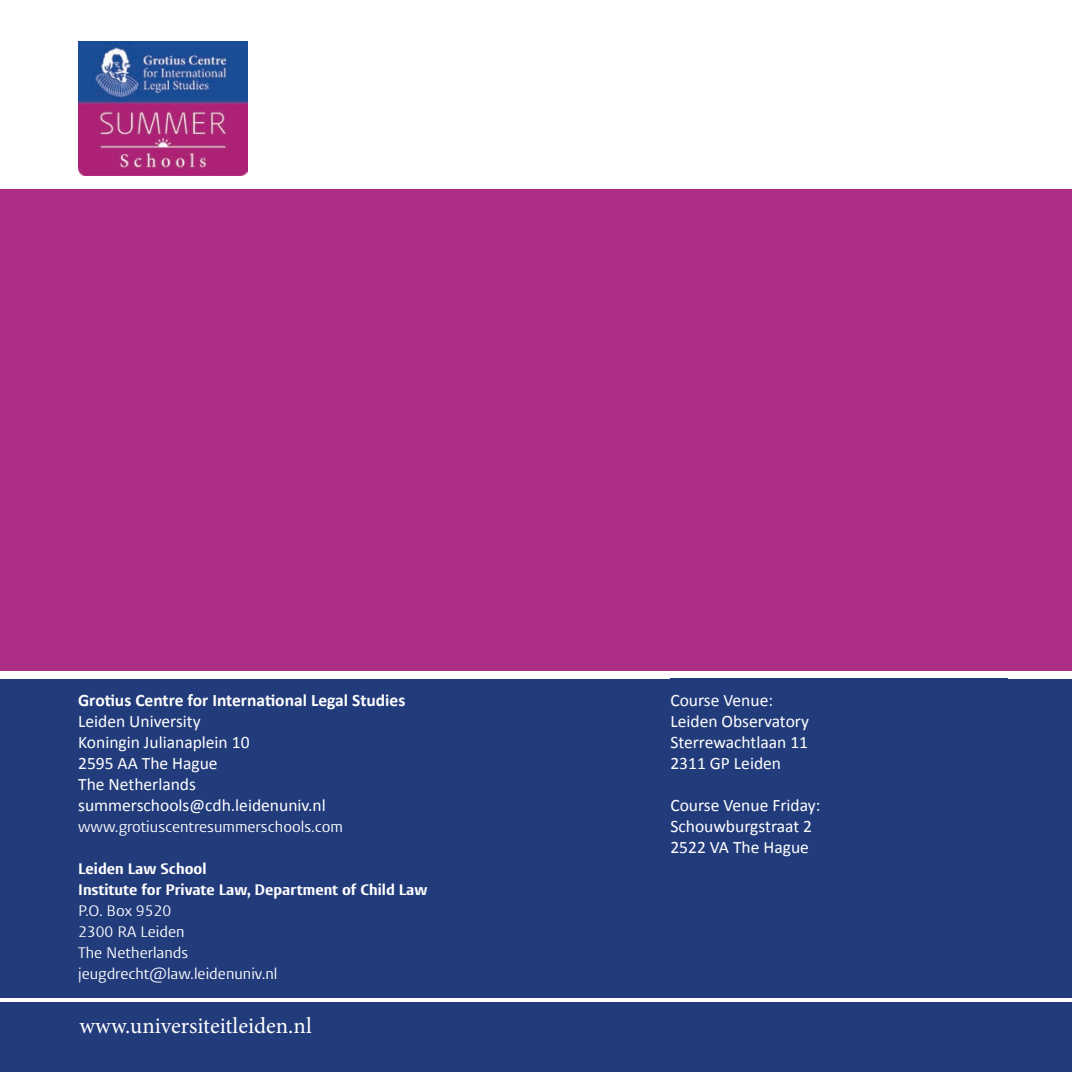
<style>
.page{position:relative;width:1072px;height:1072px;background:#fff}
.page>*{position:absolute;margin:0;border:0;box-sizing:border-box;transform-origin:0 0}
.t1{font:22.75px "Minion Pro";color:#fff}
.t2{font:17.5px/21px "Calibri";color:#fff}
.t3{font:700 17.5px "Calibri";color:#fff}
.t4{font:15.75px/21px "Vestula";color:#fff}
.t5{font:300 15.75px/21px "Vestula";color:#fff}
</style>
<div class="page">
<div style="left:0;top:1002px;width:1071px;height:69px;background:#223b7b"></div>
<div style="left:0;top:678px;width:1071px;height:319px;background:#223b7b"></div>
<div style="left:0;top:189px;width:1071px;height:481px;background:#ae2d86"></div>
<img style="left:78px;top:42px;width:170px;height:133px">
<p class="t3" style="left:78px;top:689px;width:329px">Grotius Centre for International Legal Studies</p>
<p class="t2" style="left:78px;top:710px;width:249px">Leiden University<br>Koningin Julianaplein 10<br>2595 AA The Hague<br>The Netherlands summerschools@cdh.leidenuniv.nl</p>
<p class="t4" style="left:78px;top:816px;width:266px">www.grotiuscentresummerschools.com</p>
<p class="t5" style="left:78px;top:858px;width:351px">Leiden Law School<br>Institute for Private Law, Department of Child Law</p>
<p class="t4" style="left:78px;top:900px;width:201px">P.O. Box 9520<br>2300 RA Leiden<br>The Netherlands jeugdrecht@law.leidenuniv.nl</p>
<h1 class="t1" style="left:79px;top:1010px;width:234px">www.universiteitleiden.nl</h1>
<p class="t2" style="left:670px;top:689px;width:140px">Course Venue:<br>Leiden Observatory<br>Sterrewachtlaan 11<br>2311 GP Leiden</p>
<p class="t2" style="left:670px;top:794px;width:151px">Course Venue Friday:<br>Schouwburgstraat 2<br>2522 VA The Hague</p>
</div>
